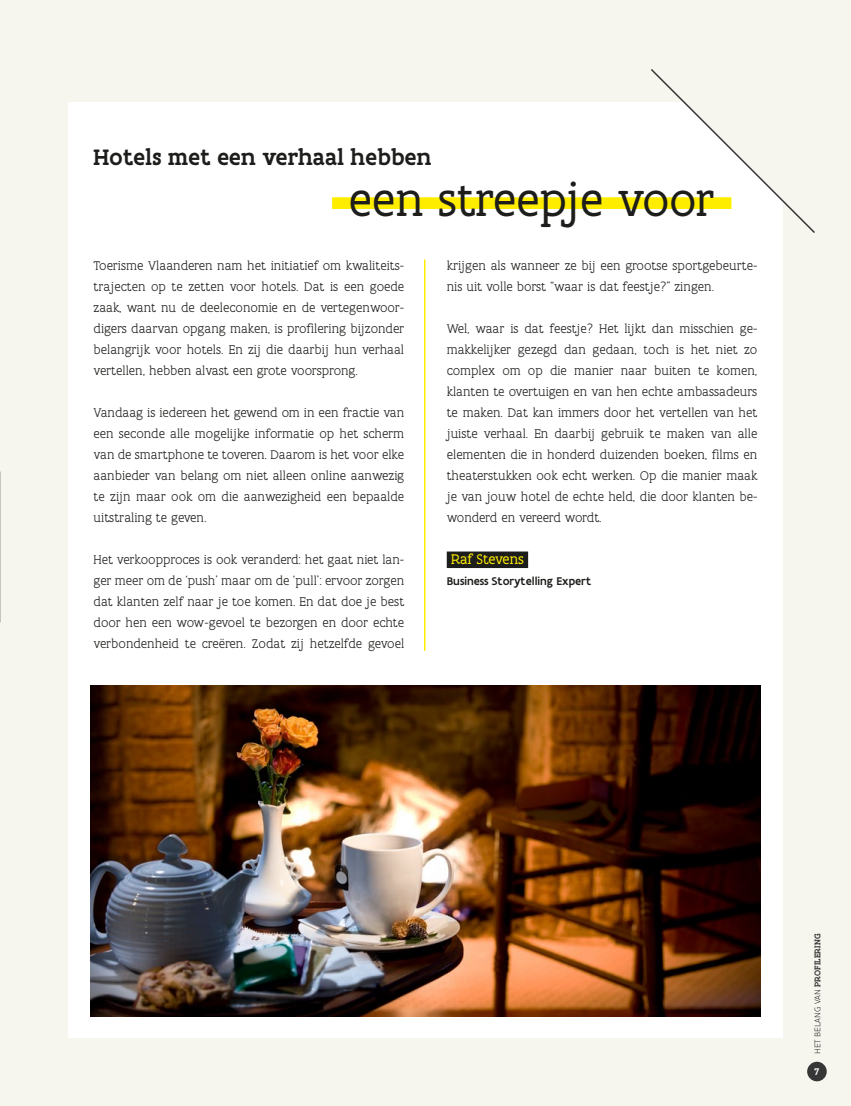
<style>
.page{position:relative;width:851px;height:1106px;background:#fff}
.page>*{position:absolute;margin:0;border:0;box-sizing:border-box;transform-origin:0 0}
._01_titel_gele_lijn{font:49.5px "Flanders Art Serif";color:#1d1d1b}
._03_titel{font:500 24px "Flanders Art Serif";color:#1d1d1b}
.Quote-auteur{font:15px "Flanders Art Serif";color:#ffed00}
._05_body_sans{font:300 13.5px/21px "Flanders Art Serif";color:#1d1d1b;text-align:justify}
._05_body_sans-2{font:500 12px "Flanders Art Sans";color:#1d1d1b}
.t1{font:500 10.35px "Flanders Art Serif";color:#fff}
.t2{font:300 9px "Flanders Art Sans";letter-spacing:.005em;color:#373636}
.s1{font-family:"Flanders Art Serif";font-weight:500}
</style>
<div class="page">
<div style="left:0;top:0;width:850px;height:1106px;background:#f6f5ee"></div>
<div style="left:807px;top:1061px;width:19px;height:20px;background:#373636;border-radius:50%"></div>
<div style="left:68px;top:102px;width:714px;height:935px;background:#fff"></div>
<div style="left:332px;top:197px;width:399px;height:12px;background:#ffed00"></div>
<div style="left:446px;top:551px;width:82px;height:17px;background:#1d1d1b"></div>
<hr style="left:424px;top:259px;width:1px;height:392px;background:#ffed00">
<svg style="left:649px;top:69px;width:166px;height:166px"></svg>
<img style="left:91px;top:686px;width:669px;height:330px">
<h2 class="_03_titel" style="left:94px;top:142px;width:339px">Hotels met een verhaal hebben</h2>
<p class="_01_titel_gele_lijn" style="left:349px;top:170px;width:367px">een streepje voor</p>
<p class="_05_body_sans" style="left:94px;top:256px;width:312px">Toerisme Vlaanderen nam het initiatief om kwaliteits&shy;trajecten op te zetten voor hotels. Dat is een goede zaak, want nu de deeleconomie en de vertegenwoor&shy;digers daarvan opgang maken, is profilering bijzonder belangrijk voor hotels. En zij die daarbij hun verhaal vertellen, hebben alvast een grote voorsprong.</p>
<p class="_05_body_sans" style="left:94px;top:403px;width:312px">Vandaag is iedereen het gewend om in een fractie van een seconde alle mogelijke informatie op het scherm van de smartphone te toveren. Daarom is het voor elke aanbieder van belang om niet alleen online aanwezig te zijn maar ook om die aanwezigheid een bepaalde uitstraling te geven.</p>
<p class="_05_body_sans" style="left:94px;top:550px;width:312px">Het verkoopproces is ook veranderd: het gaat niet lan&shy;ger meer om de ‘push' maar om de ‘pull': ervoor zorgen dat klanten zelf naar je toe komen. En dat doe je best door hen een wow-gevoel te bezorgen en door echte verbondenheid te creëren. Zodat zij hetzelfde gevoel</p>
<p class="_05_body_sans" style="left:446px;top:256px;width:312px">krijgen als wanneer ze bij een grootse sportgebeurte&shy;nis uit volle borst “waar is dat feestje?” zingen.</p>
<p class="_05_body_sans" style="left:446px;top:319px;width:312px">Wel, waar is dat feestje? Het lijkt dan misschien ge&shy;makkelijker gezegd dan gedaan, toch is het niet zo complex om op die manier naar buiten te komen, klanten te overtuigen en van hen echte ambassadeurs te maken. Dat kan immers door het vertellen van het juiste verhaal. En daarbij gebruik te maken van alle elementen die in honderd duizenden boeken, films en theaterstukken ook echt werken. Op die manier maak je van jouw hotel de echte held, die door klanten be&shy;wonderd en vereerd wordt.</p>
<p class="Quote-auteur" style="left:451px;top:550px;width:74px">Raf Stevens</p>
<p class="_05_body_sans-2" style="left:446px;top:574px;width:146px">Business Storytelling Expert</p>
<p class="t2" style="left:811px;top:1054px;width:122px;rotate:-90deg">HET BELANG VAN <span class="s1">PROFILERING</span></p>
<p class="t1" style="left:814px;top:1064px;width:6px">7</p>
</div>
